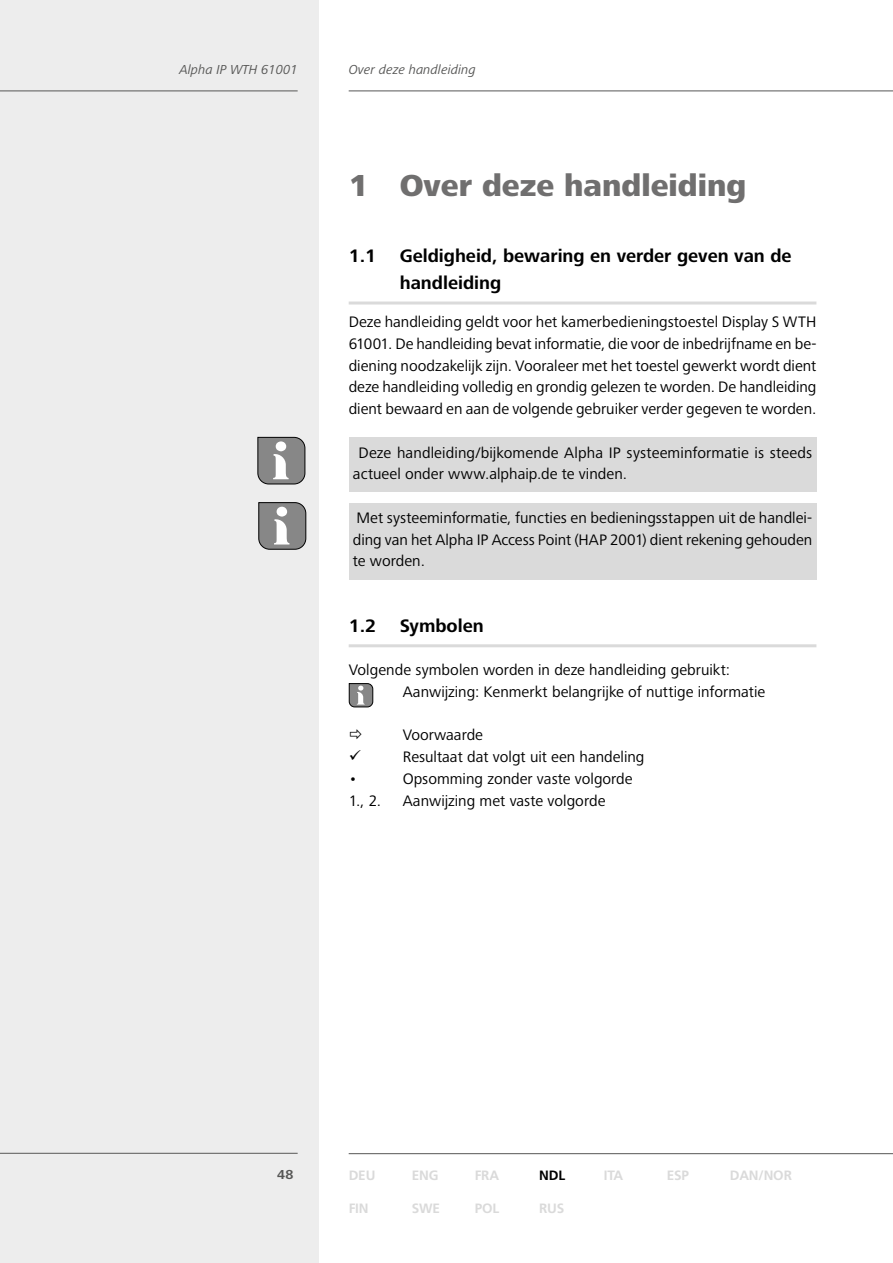
<style>
.page{position:relative;width:893px;height:1263px;background:#fff}
.page>*{position:absolute;margin:0;border:0;box-sizing:border-box;transform-origin:0 0}
.t1{font:800 31.5px "Frutiger Next LTW1 G";color:#706f6f}
.t2{font:700 18.75px/27px "Frutiger Next LTW1 G";color:#000}
.ndl-Fließtext{font:15.75px/21.8px "Frutiger Next LTW1 G";color:#000;text-align:justify}
.ndl-Hinweis{font:15.75px/21.8px "Frutiger Next LTW1 G";letter-spacing:.005em;color:#000}
.t3{font:700 13.5px "Frutiger LT Com";letter-spacing:-.01em;color:#dadada}
.t4{font:italic 13.5px "Frutiger Next LTW1 G";color:#575756}
.t5{font:700 13.5px "Frutiger LT Com";color:#000}
.t6{font:700 13.5px "Frutiger Next LTW1 G";color:#575756}
</style>
<div class="page">
<div style="left:0;top:0;width:319px;height:1263px;background:#ededed"></div>
<hr style="left:349px;top:1153px;width:544px;height:1px;background:#575756">
<hr style="left:0;top:1153px;width:298px;height:1px;background:#575756">
<hr style="left:349px;top:91px;width:544px;height:1px;background:#575756">
<hr style="left:0;top:91px;width:298px;height:1px;background:#575756">
<hr style="left:349px;top:301px;width:467px;height:3px;background:#dadada">
<div style="left:349px;top:438px;width:467px;height:54px;background:#dadada"></div>
<div style="left:349px;top:503px;width:467px;height:76px;background:#dadada"></div>
<hr style="left:349px;top:644px;width:467px;height:3px;background:#dadada">
<svg style="left:349px;top:683px;width:24px;height:24px"></svg>
<svg style="left:257px;top:437px;width:49px;height:48px;background:#949494"></svg>
<svg style="left:258px;top:502px;width:48px;height:48px;background:#929292"></svg>
<p class="t4" style="left:179px;top:61px;width:120px">Alpha IP WTH 61001</p>
<p class="t4" style="left:349px;top:61px;width:129px">Over deze handleiding</p>
<p class="t1" style="left:349px;top:168px;width:399px">1 Over deze handleiding</p>
<p class="t2" style="left:349px;top:243px;width:29px">1.1</p>
<p class="t2" style="left:400px;top:243px;width:393px">Geldigheid, bewaring en verder geven van de handleiding</p>
<p class="ndl-Fließtext" style="left:349px;top:311px;width:469px">Deze handleiding geldt voor het kamerbedieningstoestel Display S WTH 61001. De handleiding bevat informatie, die voor de inbedrijfname en be&shy;diening noodzakelijk zijn. Vooraleer met het toestel gewerkt wordt dient deze handleiding volledig en grondig gelezen te worden. De handleiding dient bewaard en aan de volgende gebruiker verder gegeven te worden.</p>
<p class="ndl-Hinweis" style="left:353px;top:442px;width:461px;text-indent:6px">Deze handleiding/bijkomende Alpha IP systeeminformatie is steeds actueel onder www.alphaip.de te vinden.</p>
<p class="ndl-Hinweis" style="left:353px;top:507px;width:461px;text-align:justify">Met systeeminformatie, functies en bedieningsstappen uit de handlei&shy;ding van het Alpha IP Access Point (HAP 2001) dient rekening gehouden te worden.</p>
<p class="t2" style="left:349px;top:612px;width:29px">1.2</p>
<p class="t2" style="left:400px;top:612px;width:85px">Symbolen</p>
<p class="ndl-Fließtext" style="left:349px;top:659px;width:383px">Volgende symbolen worden in deze handleiding gebruikt:</p>
<p class="ndl-Fließtext" style="left:403px;top:681px;width:364px">Aanwijzing: Kenmerkt belangrijke of nuttige informatie</p>
<p class="ndl-Fließtext" style="left:403px;top:725px;width:82px">Voorwaarde</p>
<p class="ndl-Fließtext" style="left:403px;top:746px;width:243px">Resultaat dat volgt uit een handeling</p>
<p class="ndl-Fließtext" style="left:349px;top:768px;width:10px">•</p>
<p class="ndl-Fließtext" style="left:403px;top:768px;width:231px">Opsomming zonder vaste volgorde</p>
<p class="ndl-Fließtext" style="left:349px;top:790px;width:34px">1., 2.</p>
<p class="ndl-Fließtext" style="left:403px;top:790px;width:204px">Aanwijzing met vaste volgorde</p>
<p class="t6" style="left:277px;top:1167px;width:18px">48</p>
<p class="t3" style="left:349px;top:1166px;width:28px">DEU</p>
<p class="t3" style="left:412px;top:1166px;width:28px">ENG</p>
<p class="t3" style="left:475px;top:1166px;width:26px">FRA</p>
<p class="t5" style="left:539px;top:1166px;width:27px">NDL</p>
<p class="t3" style="left:604px;top:1166px;width:21px">ITA</p>
<p class="t3" style="left:667px;top:1166px;width:24px">ESP</p>
<p class="t3" style="left:730px;top:1166px;width:64px">DAN/NOR</p>
<p class="t3" style="left:349px;top:1199px;width:21px">FIN</p>
<p class="t3" style="left:412px;top:1199px;width:30px">SWE</p>
<p class="t3" style="left:475px;top:1199px;width:26px">POL</p>
<p class="t3" style="left:539px;top:1199px;width:27px">RUS</p>
</div>
